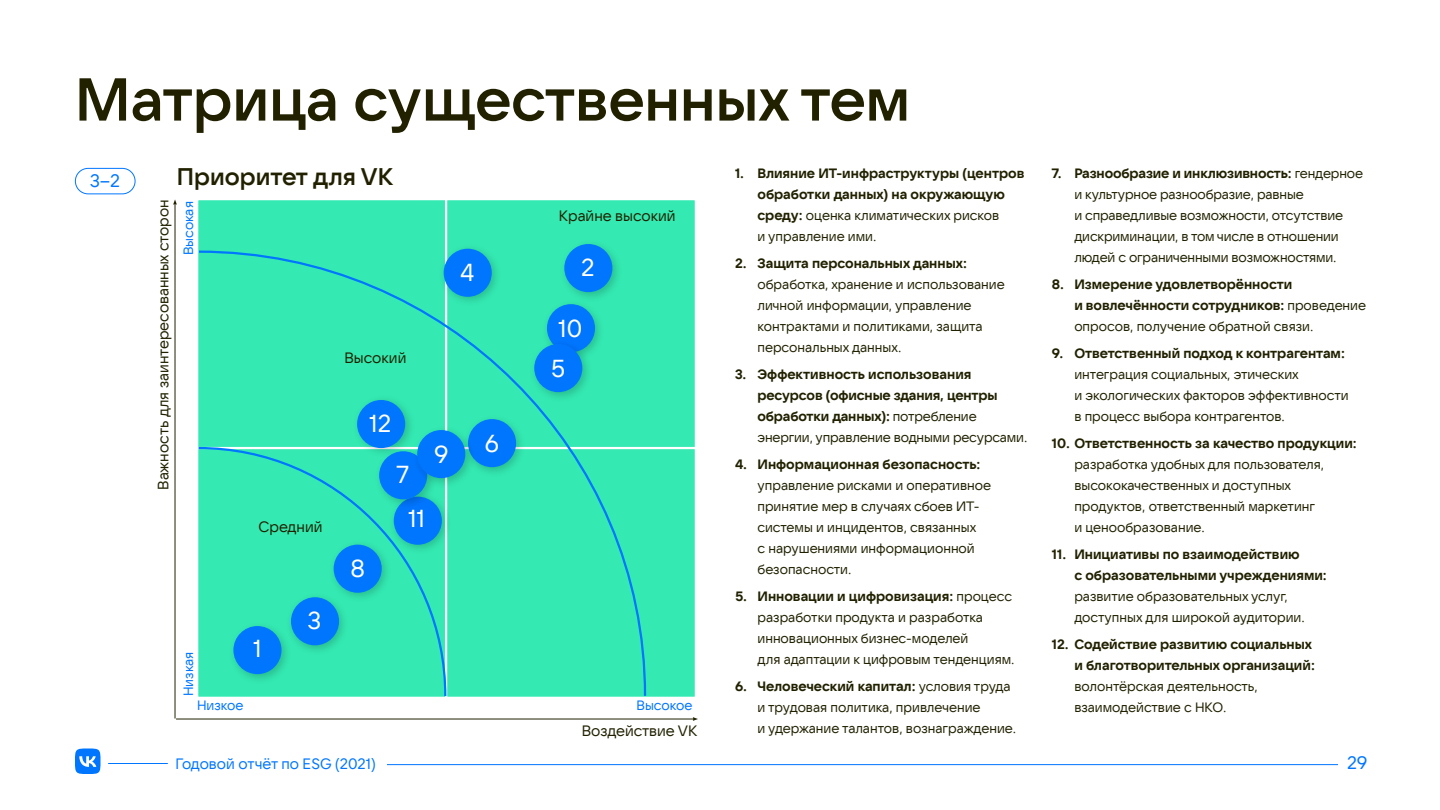
<style>
.page{position:relative;width:1440px;height:810px;background:#fff}
.page>*{position:absolute;margin:0;border:0;box-sizing:border-box;transform-origin:0 0}
.t1{font:600 60px "VK Sans Display";color:#212100}
.t2{font:24.45px "VK Sans Display";color:#fff}
.t3{font:600 24px "VK Sans Display";color:#212100}
.t4{font:18px "VK Sans Display";color:#0076ff}
.t5{font:15px "VK Sans Display";color:#212100}
.t6{font:15px "VK Sans Display";color:#0076ff}
.t7{font:13.5px/21px "VK Sans Display";color:#212100}
.t8{font:700 13.5px/21px "VK Sans Display";color:#212100}
.t9{font:13.5px "VK Sans Display";color:#0076ff}
.s1{font-weight:400}
.s2{font-weight:700}
</style>
<div class="page">
<svg style="left:75px;top:748px;width:25px;height:26px"></svg>
<hr style="left:108px;top:763px;width:60px;height:1px;background:#0076ff">
<hr style="left:387px;top:764px;width:951px;height:1px;background:#0076ff">
<div style="left:75px;top:168px;width:60px;height:26px;border:1px solid #0076ff;border-radius:13px"></div>
<div style="left:196px;top:198px;width:252px;height:252px;background:#34eab2;border:2px solid #fff"></div>
<div style="left:445px;top:198px;width:252px;height:252px;background:#34eab2;border:2px solid #fff"></div>
<div style="left:445px;top:447px;width:252px;height:252px;background:#34eab2;border:2px solid #fff"></div>
<hr style="left:175px;top:204px;width:1px;height:515px;background:#212100">
<svg style="left:173px;top:199px;width:4px;height:6px"></svg>
<hr style="left:176px;top:719px;width:518px;height:1px;background:#212100">
<svg style="left:693px;top:717px;width:5px;height:4px"></svg>
<svg style="left:197px;top:249px;width:450px;height:449px"></svg>
<div style="left:351px;top:394px;width:65px;height:65px;background:#000;opacity:.2"></div>
<div style="left:357px;top:400px;width:48px;height:48px;background:#0076ff;border-radius:50%"></div>
<div style="left:541px;top:298px;width:65px;height:65px;background:#000;opacity:.2"></div>
<div style="left:547px;top:304px;width:48px;height:48px;background:#0076ff;border-radius:50%"></div>
<div style="left:388px;top:491px;width:64px;height:64px;background:#000;opacity:.2"></div>
<div style="left:394px;top:497px;width:48px;height:48px;background:#0076ff;border-radius:50%"></div>
<div style="left:228px;top:620px;width:64px;height:65px;background:#000;opacity:.2"></div>
<div style="left:233px;top:626px;width:49px;height:48px;background:#0076ff;border-radius:50%"></div>
<div style="left:559px;top:238px;width:64px;height:65px;background:#000;opacity:.2"></div>
<div style="left:564px;top:244px;width:48px;height:48px;background:#0076ff;border-radius:50%"></div>
<div style="left:285px;top:591px;width:65px;height:65px;background:#000;opacity:.2"></div>
<div style="left:291px;top:597px;width:48px;height:48px;background:#0076ff;border-radius:50%"></div>
<div style="left:438px;top:243px;width:64px;height:64px;background:#000;opacity:.2"></div>
<div style="left:444px;top:249px;width:48px;height:48px;background:#0076ff;border-radius:50%"></div>
<div style="left:528px;top:338px;width:65px;height:65px;background:#000;opacity:.2"></div>
<div style="left:534px;top:344px;width:48px;height:48px;background:#0076ff;border-radius:50%"></div>
<div style="left:462px;top:413px;width:65px;height:65px;background:#000;opacity:.2"></div>
<div style="left:468px;top:419px;width:48px;height:48px;background:#0076ff;border-radius:50%"></div>
<div style="left:373px;top:445px;width:65px;height:65px;background:#000;opacity:.2"></div>
<div style="left:379px;top:451px;width:48px;height:48px;background:#0076ff;border-radius:50%"></div>
<div style="left:328px;top:539px;width:64px;height:64px;background:#000;opacity:.2"></div>
<div style="left:334px;top:545px;width:48px;height:48px;background:#0076ff;border-radius:50%"></div>
<div style="left:411px;top:424px;width:65px;height:65px;background:#000;opacity:.2"></div>
<div style="left:417px;top:430px;width:48px;height:48px;background:#0076ff;border-radius:50%"></div>
<h1 class="t1" style="left:75px;top:65px;width:837px">Матрица существенных тем</h1>
<h3 class="t3" style="left:177px;top:163px;width:218px">Приоритет для VK</h3>
<h3 class="t4" style="left:90px;top:171px;width:31px">3–2</h3>
<p class="t8" style="left:758px;top:163px;width:268px;text-indent:-23px">1. Влияние ИТ-инфраструктуры (центров обработки данных) на окружающую среду: <span class="s1">оценка климатических рисков<br>и управление ими.</span></p>
<p class="t8" style="left:735px;top:253px;width:233px">2. Защита персональных данных:</p>
<p class="t7" style="left:758px;top:274px;width:249px">обработка, хранение и использование личной информации, управление контрактами и политиками, защита персональных данных.</p>
<p class="t8" style="left:758px;top:364px;width:269px;text-indent:-23px">3. Эффективность использования ресурсов (офисные здания, центры обработки данных): <span class="s1">потребление энергии, управление водными ресурсами.</span></p>
<p class="t8" style="left:735px;top:454px;width:247px">4. Информационная безопасность:</p>
<p class="t7" style="left:758px;top:475px;width:235px">управление рисками и оперативное принятие мер в случаях сбоев ИТ&shy;системы и инцидентов, связанных<br>с нарушениями информационной безопасности.</p>
<p class="t7" style="left:758px;top:586px;width:257px;text-indent:-23px"><span class="s2">5. Инновации и цифровизация:</span> процесс разработки продукта и разработка инновационных бизнес-моделей<br>для адаптации к цифровым тенденциям.</p>
<p class="t7" style="left:735px;top:676px;width:277px;text-align:center"><span class="s2">6. Человеческий капитал:</span> условия труда и трудовая политика, привлечение</p>
<p class="t5" style="left:582px;top:722px;width:117px">Воздействие VK</p>
<p class="t7" style="left:758px;top:718px;width:258px">и удержание талантов, вознаграждение.</p>
<p class="t5" style="left:155px;top:490px;width:292px;rotate:-90deg">Важность для заинтересованных сторон</p>
<p class="t5" style="left:559px;top:208px;width:118px">Крайне высокий</p>
<p class="t9" style="left:181px;top:255px;width:55px;rotate:-90deg">Высокая</p>
<h2 class="t2" style="left:581px;top:254px;width:15px">2</h2>
<h2 class="t2" style="left:460px;top:259px;width:16px">4</h2>
<h2 class="t2" style="left:558px;top:315px;width:26px">10</h2>
<p class="t5" style="left:344px;top:349px;width:63px">Высокий</p>
<h2 class="t2" style="left:551px;top:355px;width:16px">5</h2>
<h2 class="t2" style="left:369px;top:410px;width:24px">12</h2>
<h2 class="t2" style="left:485px;top:430px;width:16px">6</h2>
<h2 class="t2" style="left:434px;top:441px;width:16px">9</h2>
<h2 class="t2" style="left:397px;top:461px;width:14px">7</h2>
<h2 class="t2" style="left:408px;top:504px;width:19px">11</h2>
<p class="t5" style="left:259px;top:519px;width:65px">Средний</p>
<h2 class="t2" style="left:350px;top:555px;width:16px">8</h2>
<h2 class="t2" style="left:308px;top:607px;width:15px">3</h2>
<h2 class="t2" style="left:253px;top:635px;width:10px">1</h2>
<p class="t9" style="left:181px;top:696px;width:46px;rotate:-90deg">Низкая</p>
<p class="t9" style="left:197px;top:698px;width:48px">Низкое</p>
<p class="t9" style="left:637px;top:698px;width:58px">Высокое</p>
<p class="t7" style="left:1074px;top:163px;width:290px;text-indent:-23px"><span class="s2">7. Разнообразие и инклюзивность:</span> гендерное и культурное разнообразие, равные<br>и справедливые возможности, отсутствие дискриминации, в том числе в отношении людей с ограниченными возможностями.</p>
<p class="t8" style="left:1074px;top:274px;width:293px;text-indent:-23px">8. Измерение удовлетворённости<br>и вовлечённости сотрудников: <span class="s1">проведение опросов, получение обратной связи.</span></p>
<p class="t8" style="left:1052px;top:343px;width:295px">9. Ответственный подход к контрагентам:</p>
<p class="t7" style="left:1074px;top:364px;width:276px">интеграция социальных, этических<br>и экологических факторов эффективности в процесс выбора контрагентов.</p>
<p class="t8" style="left:1052px;top:433px;width:306px">10. Ответственность за качество продукции:</p>
<p class="t7" style="left:1074px;top:454px;width:251px">разработка удобных для пользователя, высококачественных и доступных продуктов, ответственный маркетинг и ценообразование.</p>
<p class="t8" style="left:1074px;top:544px;width:254px;text-indent:-23px">11. Инициативы по взаимодействию<br>с образовательными учреждениями:</p>
<p class="t7" style="left:1074px;top:586px;width:230px">развитие образовательных услуг, доступных для широкой аудитории.</p>
<p class="t8" style="left:1052px;top:634px;width:265px;text-align:right">12. Содействие развитию социальных и благотворительных организаций:</p>
<p class="t7" style="left:1074px;top:676px;width:185px">волонтёрская деятельность, взаимодействие с НКО.</p>
<p class="t6" style="left:176px;top:755px;width:202px">Годовой отчёт по ESG (2021)</p>
<h3 class="t4" style="left:1347px;top:752px;width:22px">29</h3>
</div>
